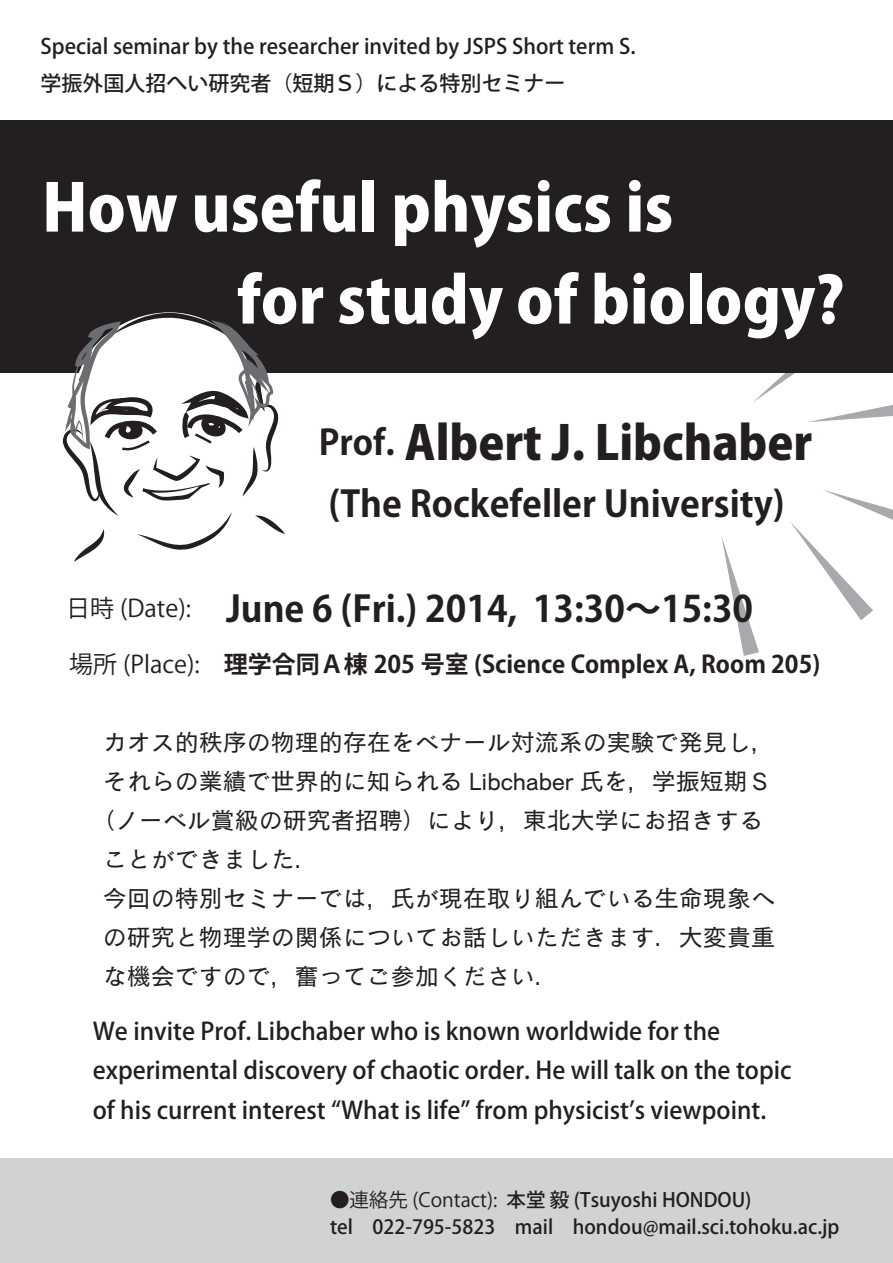
<style>
.page{position:relative;width:893px;height:1263px;background:#fff}
.page>*{position:absolute;margin:0;border:0;box-sizing:border-box;transform-origin:0 0}
.t1{font:800 64.2px "Koz Go Pro";color:#fff}
.t2{font:800 63.15px "Koz Go Pro";color:#fff}
.t3{font:800 46.65px "Koz Go Pro";color:#231f20}
.t4{font:700 36px "Koz Go Pro";color:#231f20}
.t5{font:24px "Cezanne Pro M";color:#231f20}
.t6{font:500 24px/39px "Koz Go Pro";color:#231f20}
.t7{font:700 24px "Koz Go Pro";color:#231f20}
.t8{font:500 21px/36.8px "Koz Go Pro";color:#231f20}
.t9{font:500 19.5px/27px "Koz Go Pro";color:#231f20}
.s1{font-weight:700;font-size:34.5px}
.s2{font-weight:400;font-size:24px}
.s3{font-weight:400}
</style>
<div class="page">
<svg style="left:721px;top:537px;width:38px;height:119px"></svg>
<svg style="left:790px;top:490px;width:103px;height:130px"></svg>
<svg style="left:752px;top:372px;width:141px;height:50px"></svg>
<div style="left:0;top:120px;width:893px;height:252px;background:#231f20"></div>
<div style="left:0;top:1158px;width:893px;height:105px;background:#d1d2d4"></div>
<svg style="left:63px;top:313px;width:232px;height:249px"></svg>
<p class="t8" style="left:40px;top:29px;width:596px">Special seminar by the researcher invited by JSPS Short term S.学振外国人招へい研究者（短期Ｓ）による特別セミナー</p>
<h1 class="t1" style="left:42px;top:166px;width:633px">How useful physics is</h1>
<h2 class="t2" style="left:237px;top:259px;width:609px">for study of biology?</h2>
<h3 class="t3" style="left:319px;top:412px;width:495px"><span class="s1">Prof.</span> Albert J. Libchaber</h3>
<h3 class="t4" style="left:329px;top:481px;width:458px">(The Rockefeller University)</h3>
<h3 class="t4" style="left:66px;top:585px;width:689px"><span class="s2">日時 (Date):</span> June 6 (Fri.) 2014, 13:30～15:30</h3>
<p class="t7" style="left:69px;top:648px;width:753px"><span class="s3">場所 (Place):　</span>理学合同Ａ棟 205 号室 (Science Complex A, Room 205)</p>
<p class="t5" style="left:103px;top:727px;width:674px">カオス的秩序の物理的存在をベナール対流系の実験で発見し，</p>
<p class="t5" style="left:103px;top:766px;width:670px">それらの業績で世界的に知られる Libchaber 氏を，学振短期Ｓ</p>
<p class="t5" style="left:91px;top:805px;width:673px">（ノーベル賞級の研究者招聘）により，東北大学にお招きする</p>
<p class="t5" style="left:103px;top:844px;width:217px">ことができました．</p>
<p class="t5" style="left:103px;top:883px;width:674px">今回の特別セミナーでは，氏が現在取り組んでいる生命現象へ</p>
<p class="t5" style="left:103px;top:922px;width:674px">の研究と物理学の関係についてお話しいただきます．大変貴重</p>
<p class="t5" style="left:103px;top:961px;width:457px">な機会ですので，奮ってご参加ください．</p>
<p class="t6" style="left:93px;top:1013px;width:700px">We invite Prof. Libchaber who is known worldwide for the experimental discovery of chaotic order. He will talk on the topic of his current interest “What is life” from physicistʼs viewpoint.</p>
<p class="t9" style="left:330px;top:1187px;width:511px"><span class="s3">●連絡先 (Contact):</span> 本堂 毅 (Tsuyoshi HONDOU)<br>tel　022-795-5823　mail　hondou@mail.sci.tohoku.ac.jp</p>
</div>
